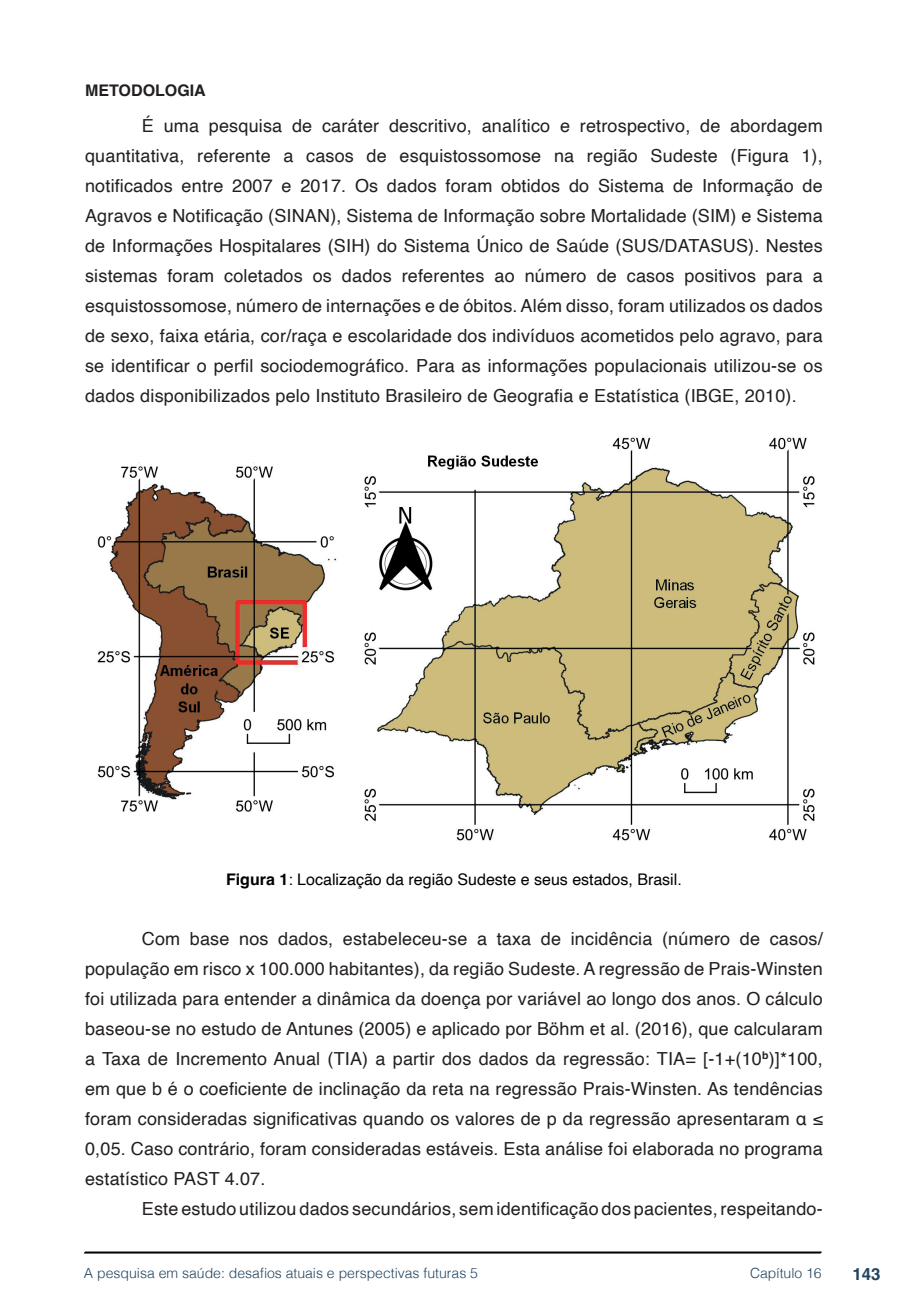
<style>
.page{position:relative;width:908px;height:1304px;background:#fff}
.page>*{position:absolute;margin:0;border:0;box-sizing:border-box;transform-origin:0 0}
.t1{font:18px/30px "Helvetica";letter-spacing:.01em;color:#231f20;text-align:justify}
.t2{font:700 16.8px "Helvetica";color:#23445f}
.t3{font:16px "Helvetica";color:#000}
.t4{font:700 16px "Helvetica";color:#231f20}
.t5{font:300 14px "Helvetica";color:#23445f}
.s1{font-weight:700}
</style>
<div class="page">
<svg style="left:84px;top:1251px;width:737px;height:3px;background:#515151"></svg>
<img style="left:97px;top:437px;width:718px;height:404px">
<p class="t4" style="left:85px;top:81px;width:122px">METODOLOGIA</p>
<p class="t1" style="left:85px;top:111px;width:738px;text-indent:57px">É uma pesquisa de caráter descritivo, analítico e retrospectivo, de abordagem quantitativa, referente a casos de esquistossomose na região Sudeste (Figura 1), notificados entre 2007 e 2017. Os dados foram obtidos do Sistema de Informação de Agravos e Notificação (SINAN), Sistema de Informação sobre Mortalidade (SIM) e Sistema de Informações Hospitalares (SIH) do Sistema Único de Saúde (SUS/DATASUS). Nestes sistemas foram coletados os dados referentes ao número de casos positivos para a esquistossomose, número de internações e de óbitos. Além disso, foram utilizados os dados de sexo, faixa etária, cor/raça e escolaridade dos indivíduos acometidos pelo agravo, para se identificar o perfil sociodemográfico. Para as informações populacionais utilizou-se os dados disponibilizados pelo Instituto Brasileiro de Geografia e Estatística (IBGE, 2010).</p>
<p class="t3" style="left:226px;top:867px;width:457px"><span class="s1">Figura 1</span>: Localização da região Sudeste e seus estados, Brasil.</p>
<p class="t1" style="left:85px;top:924px;width:739px;text-indent:57px">Com base nos dados, estabeleceu-se a taxa de incidência (número de casos/ população em risco x 100.000 habitantes), da região Sudeste. A regressão de Prais-Winsten foi utilizada para entender a dinâmica da doença por variável ao longo dos anos. O cálculo baseou-se no estudo de Antunes (2005) e aplicado por Böhm et al. (2016), que calcularam a Taxa de Incremento Anual (TIA) a partir dos dados da regressão: TIA= [-1+(10<sup>b</sup>)]*100, em que b é o coeficiente de inclinação da reta na regressão Prais-Winsten. As tendências foram consideradas significativas quando os valores de p da regressão apresentaram α ≤ 0,05. Caso contrário, foram consideradas estáveis. Esta análise foi elaborada no programa estatístico PAST 4.07.</p>
<p class="t1" style="left:142px;top:1194px;width:682px">Este estudo utilizou dados secundários, sem identificação dos pacientes, respeitando-</p>
<p class="t5" style="left:84px;top:1261px;width:395px">A pesquisa em saúde: desafios atuais e perspectivas futuras 5</p>
<p class="t5" style="left:749px;top:1261px;width:73px">Capítulo 16</p>
<p class="t2" style="left:851px;top:1264px;width:30px">143</p>
</div>
